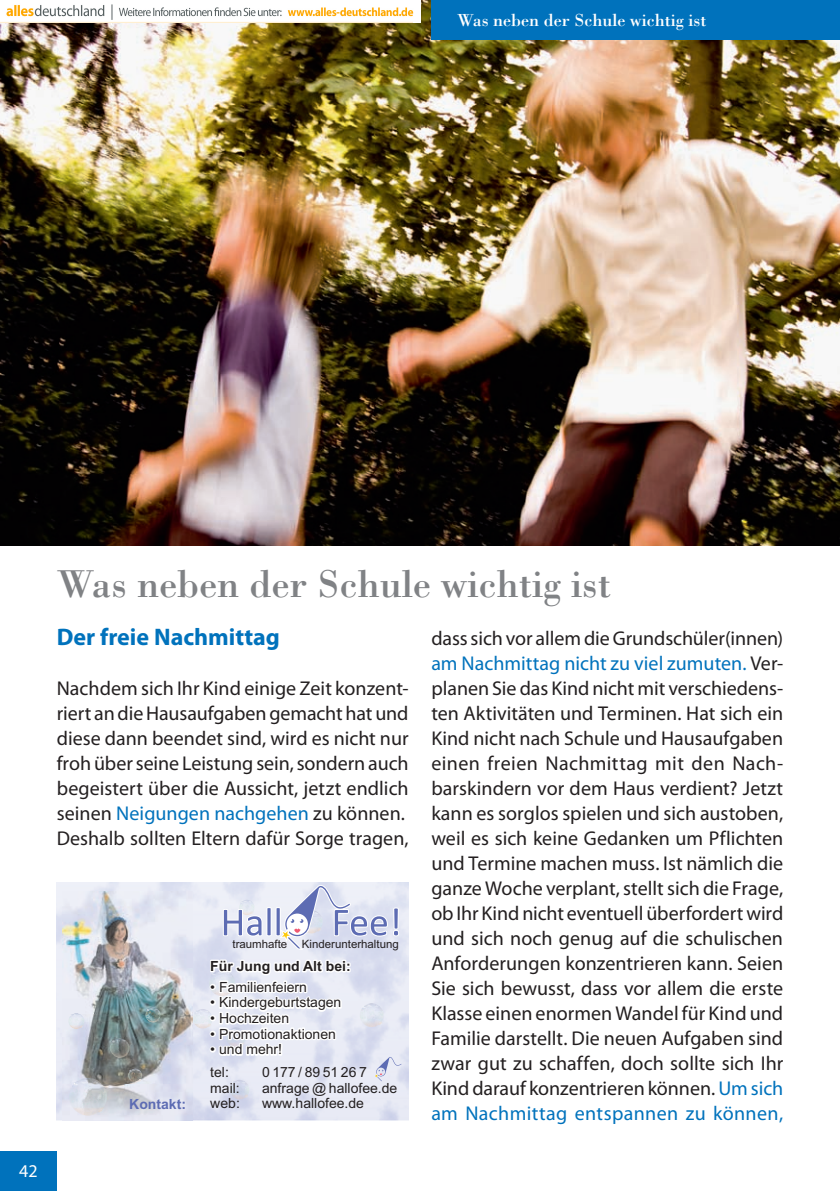
<style>
.page{position:relative;width:840px;height:1191px;background:#fff}
.page>*{position:absolute;margin:0;border:0;box-sizing:border-box;transform-origin:0 0}
.t1{font:40px "Bodoni Std";color:#808285}
.t2{font:700 24px "Myriad Pro";color:#0072bc}
.t3{font:20px/25px "Myriad Pro";color:#231f20}
.t4{font:18px "Bodoni Std";color:#fff}
.t5{font:18px "Myriad Pro";color:#fff}
.t6{font:14px/15.6px "Arial MT OV SMFOMA";color:#231f20}
.t7{font:700 14px "Arial";color:#231f20}
.t8{font:700 14px "Arial";color:#5d6cb3}
.t9{font:11.4px "Arial MT OV SMFOMA";color:#231f20}
.s1{color:#0072bc}
</style>
<div class="page">
<img style="left:0;top:0;width:839px;height:545px">
<div style="left:0;top:1151px;width:57px;height:40px;background:#0072bc"></div>
<div style="left:431px;top:0;width:408px;height:40px;background:#0072bc"></div>
<hr style="left:839px;top:0;width:1px;height:40px;background:#7ca7d8">
<img style="left:63px;top:891px;width:129px;height:193px">
<img style="left:63px;top:1084px;width:129px;height:36px">
<svg style="left:110px;top:1038px;width:19px;height:19px"></svg>
<svg style="left:68px;top:1013px;width:16px;height:15px"></svg>
<svg style="left:128px;top:1068px;width:14px;height:14px"></svg>
<svg style="left:145px;top:1007px;width:15px;height:15px"></svg>
<svg style="left:69px;top:1077px;width:38px;height:38px"></svg>
<svg style="left:193px;top:884px;width:208px;height:215px"></svg>
<img style="left:0;top:0;width:420px;height:22px">
<p class="t4" style="left:457px;top:9px;width:251px">Was neben der Schule wichtig ist</p>
<p class="t5" style="left:19px;top:1160px;width:20px">42</p>
<h1 class="t1" style="left:57px;top:559px;width:555px">Was neben der Schule wichtig ist</h1>
<p class="t2" style="left:57px;top:621px;width:224px">Der freie Nachmittag</p>
<p class="t3" style="left:57px;top:675px;width:353px">Nachdem sich Ihr Kind einige Zeit konzent&shy;riert an die Hausaufgaben gemacht hat und diese dann beendet sind, wird es nicht nur froh über seine Leistung sein, sondern auch begeistert über die Aussicht, jetzt endlich seinen <span class="s1">Neigungen nachgehen</span> zu können.<br>Deshalb sollten Eltern dafür Sorge tragen,</p>
<p class="t8" style="left:129px;top:1095px;width:58px">Kontakt:</p>
<p class="t9" style="left:232px;top:937px;width:56px">traumhafte</p>
<p class="t9" style="left:302px;top:937px;width:98px">Kinderunterhaltung</p>
<p class="t6" style="left:210px;top:980px;width:98px">• Familienfeiern</p>
<p class="t6" style="left:210px;top:996px;width:132px">• Kindergeburtstagen</p>
<p class="t6" style="left:210px;top:1011px;width:80px">• Hochzeiten</p>
<p class="t6" style="left:210px;top:1027px;width:127px">• Promotionaktionen</p>
<p class="t6" style="left:210px;top:1043px;width:73px">• und mehr!</p>
<p class="t7" style="left:210px;top:957px;width:142px">Für Jung und Alt bei:</p>
<p class="t6" style="left:210px;top:1065px;width:31px">tel: mail: web:</p>
<p class="t6" style="left:262px;top:1065px;width:137px">0177/8951267 anfrage @ hallofee.de www.hallofee.de</p>
<p class="t3" style="left:431px;top:625px;width:353px;text-align:justify">dass sich vor allem die Grundschüler(innen) <span class="s1">am Nachmittag nicht zu viel zumuten.</span> Ver&shy;planen Sie das Kind nicht mit verschiedens&shy;ten Aktivitäten und Terminen. Hat sich ein Kind nicht nach Schule und Hausaufgaben einen freien Nachmittag mit den Nach&shy;barskindern vor dem Haus verdient? Jetzt kann es sorglos spielen und sich austoben, weil es sich keine Gedanken um Pflichten und Termine machen muss. Ist nämlich die ganze Woche verplant, stellt sich die Frage, ob Ihr Kind nicht eventuell überfordert wird und sich noch genug auf die schulischen Anforderungen konzentrieren kann. Seien Sie sich bewusst, dass vor allem die erste Klasse einen enormen Wandel für Kind und Familie darstellt. Die neuen Aufgaben sind zwar gut zu schaffen, doch sollte sich Ihr Kind darauf konzentrieren können. <span class="s1">Um sich am Nachmittag entspannen zu können,</span></p>
</div>
